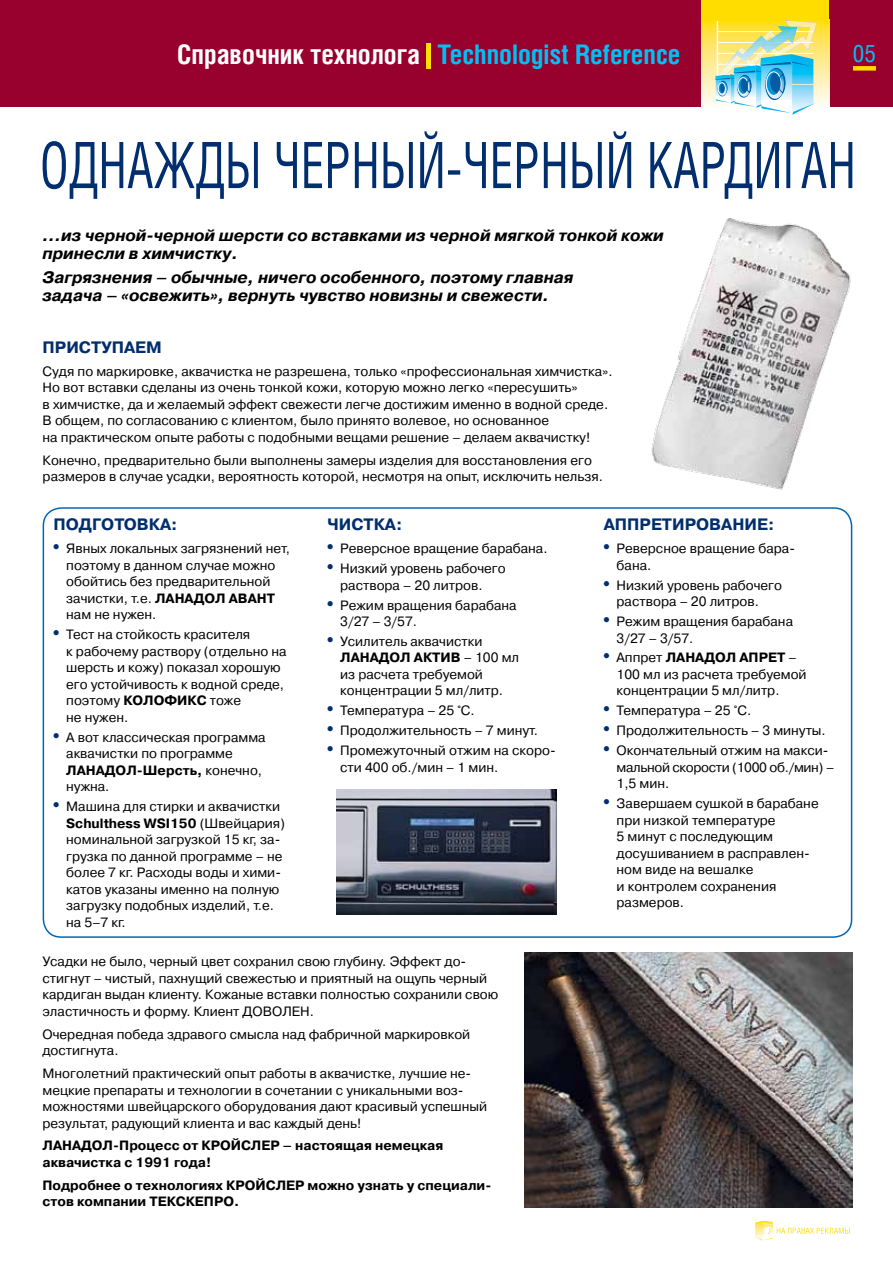
<style>
.page{position:relative;width:893px;height:1263px;background:#fff}
.page>*{position:absolute;margin:0;border:0;box-sizing:border-box;transform-origin:0 0}
.t1{font:700 27px "Helios Cond";color:#00c0f3}
.t2{font:24px "Helios Cond";color:#00c0f3}
.t3{font:italic 700 16.5px/18px "Pragmatica C";color:#000}
.t4{font:700 16.5px "Pragmatica C";color:#002e6e}
.t5{font:13.5px/16.5px "Pragmatica C";color:#000}
.t6{font:700 13.5px/16.5px "Pragmatica C";color:#000}
.s1{color:#fff}
.s2{font-family:"Helios Cond";font-size:21px;color:#002e6e}
.s3{font-weight:700}
</style>
<div class="page">
<div style="left:0;top:0;width:893px;height:106px;background:#98002e"></div>
<hr style="left:427px;top:43px;width:4px;height:26px;background:#fd0">
<div style="left:702px;top:0;width:127px;height:19px;background:#fd0"></div>
<svg style="left:702px;top:19px;width:127px;height:87px;background:#ffea86"></svg>
<img style="left:715px;top:20px;width:102px;height:95px">
<div style="left:853px;top:66px;width:23px;height:5px;background:#ffdb00"></div>
<img style="left:525px;top:953px;width:327px;height:255px">
<img style="left:651px;top:218px;width:200px;height:272px">
<div style="left:43px;top:507px;width:809px;height:431px;border:2px solid #0066b3;border-radius:18px"></div>
<img style="left:336px;top:789px;width:220px;height:126px">
<svg style="left:43px;top:131px;width:809px;height:68px"></svg>
<svg style="left:755px;top:1221px;width:95px;height:20px"></svg>
<h1 class="t1" style="left:177px;top:39px;width:505px"><span class="s1">Справочник технолога</span> Technologist Reference</h1>
<h2 class="t2" style="left:853px;top:39px;width:25px">05</h2>
<p class="t3" style="left:43px;top:226px;width:623px">…из черной-черной шерсти со вставками из черной мягкой тонкой кожи принесли в химчистку.</p>
<p class="t3" style="left:43px;top:269px;width:532px">Загрязнения – обычные, ничего особенного, поэтому главная задача – «освежить», вернуть чувство новизны и свежести.</p>
<p class="t4" style="left:43px;top:338px;width:82px">Приступае</p>
<p class="t4" style="left:146px;top:338px;width:17px">м</p>
<p class="t5" style="left:43px;top:363px;width:571px">Судя по маркировке, аквачистка не разрешена, только «профессиональная химчистка».<br>Но вот вставки сделаны из очень тонкой кожи, которую можно легко «пересушить»<br>в химчистке, да и желаемый эффект свежести легче достижим именно в водной среде.<br>В общем, по согласованию с клиентом, было принято волевое, но основанное<br>на практическом опыте работы с подобными вещами решение – делаем аквачистку!</p>
<p class="t5" style="left:43px;top:452px;width:562px">Конечно, предварительно были выполнены замеры изделия для восстановления его размеров в случае усадки, вероятность которой, несмотря на опыт, исключить нельзя.</p>
<p class="t4" style="left:53px;top:516px;width:61px">Подгото</p>
<p class="t4" style="left:137px;top:516px;width:42px">вка:</p>
<p class="t5" style="left:66px;top:540px;width:225px;text-indent:-13px"><span class="s2">•</span> Явных локальных загрязнений нет, поэтому в данном случае можно обойтись без предварительной зачистки, т.е. <span class="s3">ЛАНАДОЛ АВАНТ </span>нам не нужен.</p>
<p class="t5" style="left:66px;top:626px;width:222px;text-indent:-13px"><span class="s2">•</span> Тест на стойкость красителя<br>к рабочему раствору (отдельно на шерсть и кожу) показал хорошую его устойчивость к водной среде, поэтому <span class="s3">КОЛОФИКС</span> тоже<br>не нужен.</p>
<p class="t5" style="left:66px;top:729px;width:201px;text-indent:-13px"><span class="s2">•</span> А вот классическая программа аквачистки по программе<br><span class="s3">ЛАНАДОЛ-Шерсть,</span> конечно, нужна.</p>
<p class="t5" style="left:66px;top:798px;width:220px;text-indent:-13px"><span class="s2">•</span> Машина для стирки и аквачистки<br><span class="s3">Schulthess WSI150</span> (Швейцария) номинальной загрузкой 15 кг, за&shy;грузка по данной программе – не более 7 кг. Расходы воды и хими&shy;катов указаны именно на полную загрузку подобных изделий, т.е. на 5–7 кг.</p>
<p class="t4" style="left:327px;top:516px;width:37px">Чистка</p>
<p class="t4" style="left:396px;top:516px;width:8px">:</p>
<p class="t5" style="left:327px;top:540px;width:222px"><span class="s2">•</span> Реверсное вращение барабана.</p>
<p class="t5" style="left:340px;top:560px;width:167px;text-indent:-13px"><span class="s2">•</span> Низкий уровень рабочего раствора – 20 литров.</p>
<p class="t5" style="left:340px;top:597px;width:178px;text-indent:-13px"><span class="s2">•</span> Режим вращения барабана<br>3/27 – 3/57.</p>
<p class="t5" style="left:340px;top:633px;width:180px;text-indent:-13px"><span class="s2">•</span> Усилитель аквачистки<br><span class="s3">ЛАНАДОЛ АКТИВ</span> – 100 мл из расчета требуемой концентрации 5 мл/литр.</p>
<p class="t5" style="left:327px;top:702px;width:149px"><span class="s2">•</span> Температура – 25 °С.</p>
<p class="t5" style="left:327px;top:722px;width:212px"><span class="s2">•</span> Продолжительность – 7 минут.</p>
<p class="t5" style="left:340px;top:742px;width:217px;text-indent:-13px"><span class="s2">•</span> Промежуточный отжим на скоро&shy;сти 400 об./мин – 1 мин.</p>
<p class="t5" style="left:43px;top:953px;width:457px">Усадки не было, черный цвет сохранил свою глубину. Эффект до&shy;стигнут – чистый, пахнущий свежестью и приятный на ощупь черный кардиган выдан клиенту. Кожаные вставки полностью сохранили свою эластичность и форму. Клиент ДОВОЛЕН.</p>
<p class="t5" style="left:43px;top:1026px;width:429px">Очередная победа здравого смысла над фабричной маркировкой достигнута.</p>
<p class="t5" style="left:43px;top:1065px;width:446px">Многолетний практический опыт работы в аквачистке, лучшие не&shy;мецкие препараты и технологии в сочетании с уникальными воз&shy;можностями швейцарского оборудования дают красивый успешный результат, радующий клиента и вас каждый день!</p>
<p class="t6" style="left:43px;top:1138px;width:402px">ЛАНАДОЛ-Процесс от КРОЙСЛЕР – настоящая немецкая аквачистка с 1991 года!</p>
<p class="t6" style="left:43px;top:1177px;width:450px">Подробнее о технологиях КРОЙСЛЕР можно узнать у специали&shy;стов компании ТЕКСКЕПРО.</p>
<p class="t4" style="left:604px;top:516px;width:24px">Аппрет</p>
<p class="t4" style="left:672px;top:516px;width:104px">ирование:</p>
<p class="t5" style="left:617px;top:540px;width:180px;text-indent:-13px"><span class="s2">•</span> Реверсное вращение бара&shy;бана.</p>
<p class="t5" style="left:617px;top:577px;width:167px;text-indent:-13px"><span class="s2">•</span> Низкий уровень рабочего раствора – 20 литров.</p>
<p class="t5" style="left:617px;top:613px;width:178px;text-indent:-13px"><span class="s2">•</span> Режим вращения барабана<br>3/27 – 3/57.</p>
<p class="t5" style="left:617px;top:650px;width:192px;text-indent:-13px"><span class="s2">•</span> Аппрет <span class="s3">ЛАНАДОЛ АПРЕТ</span> –<br>100 мл из расчета требуемой концентрации 5 мл/литр.</p>
<p class="t5" style="left:604px;top:702px;width:149px"><span class="s2">•</span> Температура – 25 °С.</p>
<p class="t5" style="left:604px;top:722px;width:223px"><span class="s2">•</span> Продолжительность – 3 минуты.</p>
<p class="t5" style="left:617px;top:742px;width:219px;text-indent:-13px"><span class="s2">•</span> Окончательный отжим на макси&shy;мальной скорости (1000 об./мин) –<br>1,5 мин.</p>
<p class="t5" style="left:617px;top:795px;width:204px;text-indent:-13px"><span class="s2">•</span> Завершаем сушкой в барабане при низкой температуре<br>5 минут с последующим досушиванием в расправлен&shy;ном виде на вешалке<br>и контролем сохранения размеров.</p>
</div>
